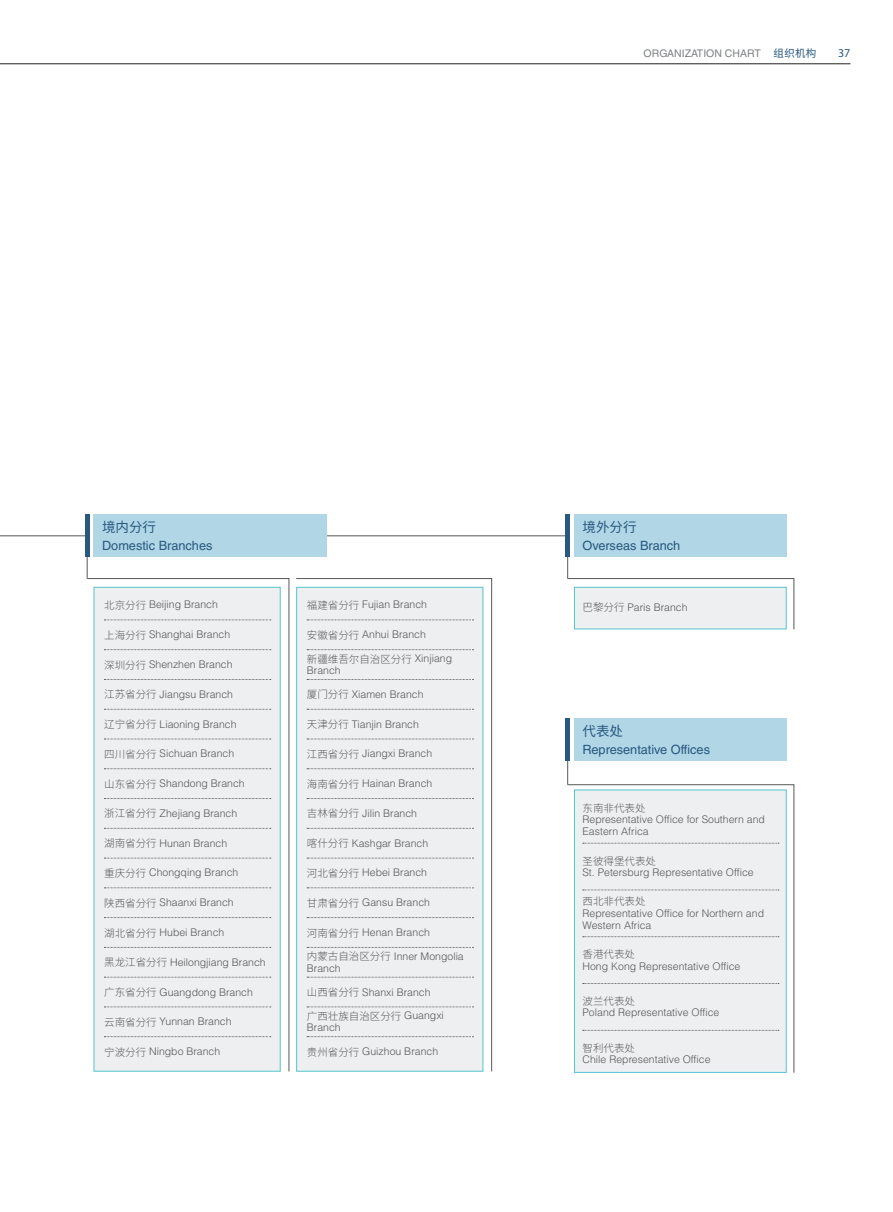
<style>
.page{position:relative;width:893px;height:1212px;background:#fff}
.page>*{position:absolute;margin:0;border:0;box-sizing:border-box;transform-origin:0 0}
.t1{font:13.5px "Source Han Sans CN";color:#28587f}
.t2{font:12.75px "Helvetica LT Std";color:#28587f}
.t3{font:12px "Myriad Pro";color:#28587f}
.t4{font:300 10.5px/12px "Helvetica LT Std";color:#57585a}
.t5{font:300 10.5px "Source Han Sans CN";color:#57585a}
.t6{font:10.5px "Helvetica LT Std";color:#808285}
.s1{font-family:"Source Han Sans CN";color:#28587f}
.s2{font-family:"Source Han Sans CN"}
.s3{font-family:"Helvetica LT Std"}
</style>
<div class="page">
<hr style="left:0;top:64px;width:850px;height:1px;background:#231f20">
<hr style="left:87px;top:531px;width:1px;height:48px;background:#57585a">
<hr style="left:567px;top:548px;width:1px;height:30px;background:#57585a">
<hr style="left:567px;top:754px;width:1px;height:30px;background:#57585a">
<hr style="left:0;top:535px;width:85px;height:1px;background:#57585a">
<hr style="left:313px;top:535px;width:255px;height:1px;background:#57585a">
<hr style="left:85px;top:514px;width:4px;height:43px;background:#28587f">
<hr style="left:566px;top:514px;width:4px;height:43px;background:#28587f">
<hr style="left:566px;top:719px;width:4px;height:42px;background:#28587f">
<div style="left:94px;top:514px;width:233px;height:43px;background:#b1d6e6"></div>
<div style="left:574px;top:514px;width:213px;height:43px;background:#b1d6e6"></div>
<div style="left:574px;top:719px;width:213px;height:42px;background:#b1d6e6"></div>
<svg style="left:87px;top:578px;width:202px;height:494px;background:#eaedee"></svg>
<svg style="left:296px;top:578px;width:196px;height:494px;background:#e8eced"></svg>
<svg style="left:567px;top:578px;width:227px;height:52px"></svg>
<svg style="left:567px;top:784px;width:227px;height:289px;background:#eaedee"></svg>
<p class="t6" style="left:644px;top:47px;width:174px">ORGANIZATION CHART <span class="s1">组织机构</span></p>
<p class="t3" style="left:838px;top:46px;width:14px">37</p>
<p class="t1" style="left:102px;top:520px;width:55px">境内分行</p>
<p class="t2" style="left:102px;top:538px;width:112px">Domestic Branches</p>
<p class="t4" style="left:104px;top:598px;width:115px"><span class="s2">北京分行</span> Beijing Branch</p>
<p class="t4" style="left:104px;top:628px;width:128px"><span class="s2">上海分行</span> Shanghai Branch</p>
<p class="t4" style="left:104px;top:658px;width:130px"><span class="s2">深圳分行</span> Shenzhen Branch</p>
<p class="t4" style="left:104px;top:688px;width:130px"><span class="s2">江苏省分行</span> Jiangsu Branch</p>
<p class="t4" style="left:104px;top:718px;width:134px"><span class="s2">辽宁省分行</span> Liaoning Branch</p>
<p class="t4" style="left:104px;top:747px;width:132px"><span class="s2">四川省分行</span> Sichuan Branch</p>
<p class="t4" style="left:104px;top:777px;width:142px"><span class="s2">山东省分行</span> Shandong Branch</p>
<p class="t4" style="left:104px;top:807px;width:135px"><span class="s2">浙江省分行</span> Zhejiang Branch</p>
<p class="t4" style="left:104px;top:837px;width:125px"><span class="s2">湖南省分行</span> Hunan Branch</p>
<p class="t4" style="left:104px;top:867px;width:136px"><span class="s2">重庆分行</span> Chongqing Branch</p>
<p class="t4" style="left:104px;top:896px;width:131px"><span class="s2">陕西省分行</span> Shaanxi Branch</p>
<p class="t4" style="left:104px;top:926px;width:122px"><span class="s2">湖北省分行</span> Hubei Branch</p>
<p class="t4" style="left:104px;top:956px;width:163px"><span class="s2">黑龙江省分行</span> Heilongjiang Branch</p>
<p class="t4" style="left:104px;top:986px;width:150px"><span class="s2">广东省分行</span> Guangdong Branch</p>
<p class="t4" style="left:104px;top:1015px;width:129px"><span class="s2">云南省分行</span> Yunnan Branch</p>
<p class="t4" style="left:104px;top:1045px;width:118px"><span class="s2">宁波分行</span> Ningbo Branch</p>
<p class="t4" style="left:307px;top:598px;width:122px"><span class="s2">福建省分行</span> Fujian Branch</p>
<p class="t4" style="left:307px;top:628px;width:121px"><span class="s2">安徽省分行</span> Anhui Branch</p>
<p class="t5" style="left:307px;top:653px;width:147px">新疆维吾尔自治区分行 <span class="s3">Xinjiang</span></p>
<p class="t4" style="left:307px;top:664px;width:35px">Branch</p>
<p class="t4" style="left:307px;top:688px;width:118px"><span class="s2">厦门分行</span> Xiamen Branch</p>
<p class="t4" style="left:307px;top:718px;width:114px"><span class="s2">天津分行</span> Tianjin Branch</p>
<p class="t4" style="left:307px;top:747px;width:127px"><span class="s2">江西省分行</span> Jiangxi Branch</p>
<p class="t4" style="left:307px;top:777px;width:127px"><span class="s2">海南省分行</span> Hainan Branch</p>
<p class="t4" style="left:307px;top:807px;width:112px"><span class="s2">吉林省分行</span> Jilin Branch</p>
<p class="t4" style="left:307px;top:837px;width:123px"><span class="s2">喀什分行</span> Kashgar Branch</p>
<p class="t4" style="left:307px;top:866px;width:122px"><span class="s2">河北省分行</span> Hebei Branch</p>
<p class="t4" style="left:307px;top:896px;width:125px"><span class="s2">甘肃省分行</span> Gansu Branch</p>
<p class="t4" style="left:307px;top:926px;width:125px"><span class="s2">河南省分行</span> Henan Branch</p>
<p class="t4" style="left:307px;top:950px;width:158px"><span class="s2">内蒙古自治区分行</span> Inner Mongolia<br>Branch</p>
<p class="t4" style="left:307px;top:986px;width:125px"><span class="s2">山西省分行</span> Shanxi Branch</p>
<p class="t5" style="left:307px;top:1010px;width:139px">广西壮族自治区分行 <span class="s3">Guangxi</span></p>
<p class="t4" style="left:307px;top:1021px;width:35px">Branch</p>
<p class="t4" style="left:307px;top:1045px;width:133px"><span class="s2">贵州省分行</span> Guizhou Branch</p>
<p class="t1" style="left:583px;top:520px;width:55px">境外分行</p>
<p class="t2" style="left:583px;top:538px;width:99px">Overseas Branch</p>
<p class="t4" style="left:583px;top:601px;width:107px"><span class="s2">巴黎分行</span> Paris Branch</p>
<p class="t1" style="left:583px;top:724px;width:42px">代表处</p>
<p class="t2" style="left:583px;top:742px;width:129px">Representative Offices</p>
<p class="t5" style="left:583px;top:802px;width:64px">东南非代表处</p>
<p class="t4" style="left:583px;top:813px;width:184px">Representative Office for Southern and<br>Eastern Africa</p>
<p class="t5" style="left:583px;top:855px;width:75px">圣彼得堡代表处</p>
<p class="t4" style="left:583px;top:866px;width:173px">St. Petersburg Representative Office</p>
<p class="t5" style="left:583px;top:895px;width:64px">西北非代表处</p>
<p class="t4" style="left:583px;top:907px;width:183px">Representative Office for Northern and<br>Western Africa</p>
<p class="t5" style="left:583px;top:948px;width:54px">香港代表处</p>
<p class="t4" style="left:583px;top:960px;width:159px">Hong Kong Representative Office</p>
<p class="t5" style="left:583px;top:995px;width:54px">波兰代表处</p>
<p class="t4" style="left:583px;top:1006px;width:138px">Poland Representative Office</p>
<p class="t5" style="left:583px;top:1042px;width:54px">智利代表处</p>
<p class="t4" style="left:583px;top:1053px;width:130px">Chile Representative Office</p>
</div>
